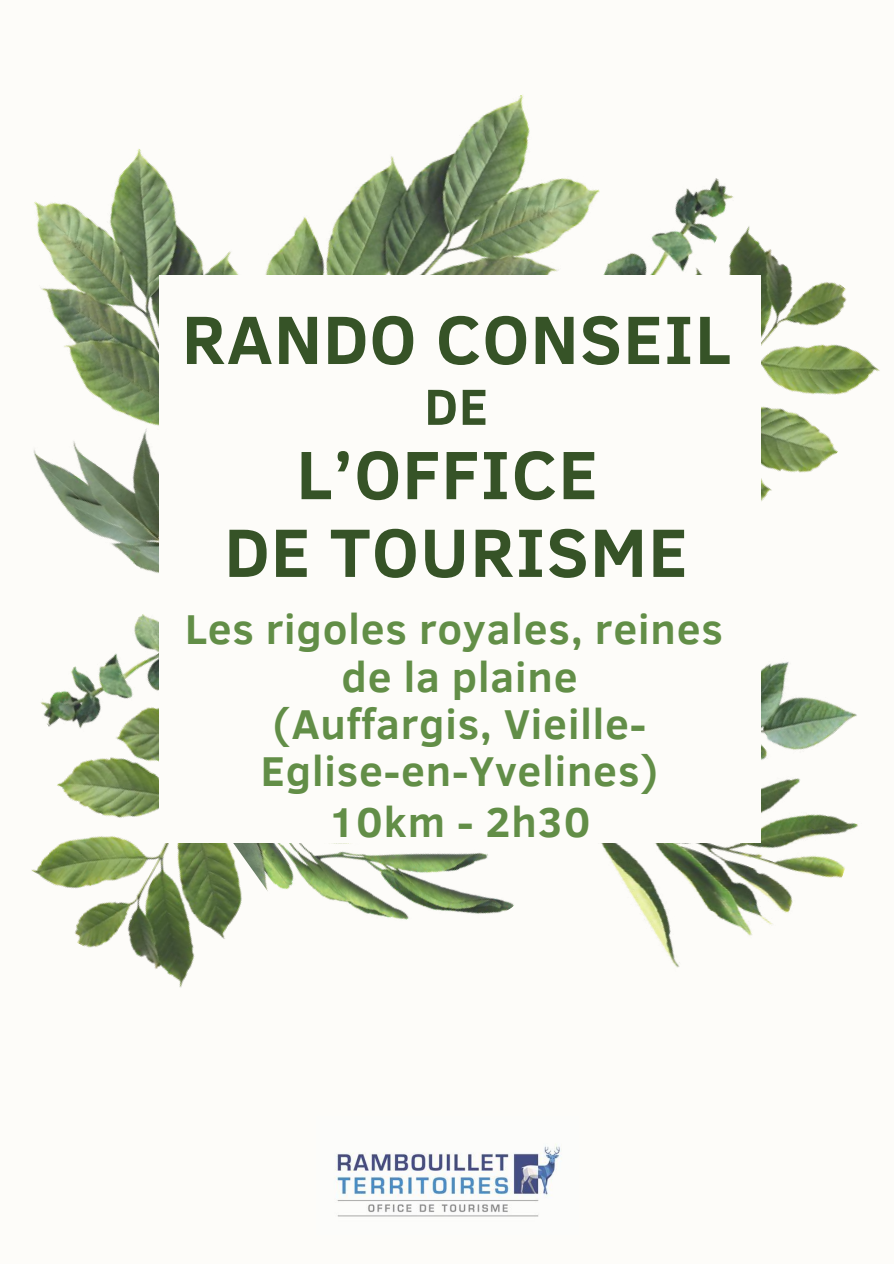
<style>
.page{position:relative;width:894px;height:1264px;background:#fff}
.page>*{position:absolute;margin:0;border:0;box-sizing:border-box;transform-origin:0 0}
.t1{font:700 69.75px/77.7px "Clear Sans";letter-spacing:.02em;color:#365327;text-align:center}
.t2{font:700 51.75px "Clear Sans";color:#365327}
.t3{font:700 42.75px/48.2px "Clear Sans";letter-spacing:.02em;color:#628e47;text-align:center}
</style>
<div class="page">
<div style="left:0;top:0;width:893px;height:1263px;background:#fdfcf9"></div>
<img style="left:388px;top:853px;width:126px;height:67px">
<img style="left:34px;top:149px;width:142px;height:211px">
<img style="left:176px;top:95px;width:410px;height:180px">
<img style="left:33px;top:360px;width:126px;height:213px">
<img style="left:601px;top:810px;width:257px;height:158px">
<img style="left:761px;top:662px;width:96px;height:148px">
<img style="left:31px;top:614px;width:357px;height:374px">
<img style="left:488px;top:187px;width:392px;height:315px">
<div style="left:159px;top:275px;width:601px;height:567px;background:#fdfcf9"></div>
<img style="left:335px;top:1144px;width:225px;height:73px">
<h1 class="t1" style="left:182px;top:297px;width:550px">RANDO CONSEIL</h1>
<p class="t2" style="left:424px;top:369px;width:65px">DE</p>
<h1 class="t1" style="left:225px;top:432px;width:464px">L’OFFICE<br>DE TOURISME</h1>
<p class="t3" style="left:185px;top:603px;width:539px">Les rigoles royales, reines de la plaine<br>(Auffargis, Vieille-<br>Eglise-en-Yvelines)<br>10km - 2h30</p>
</div>
